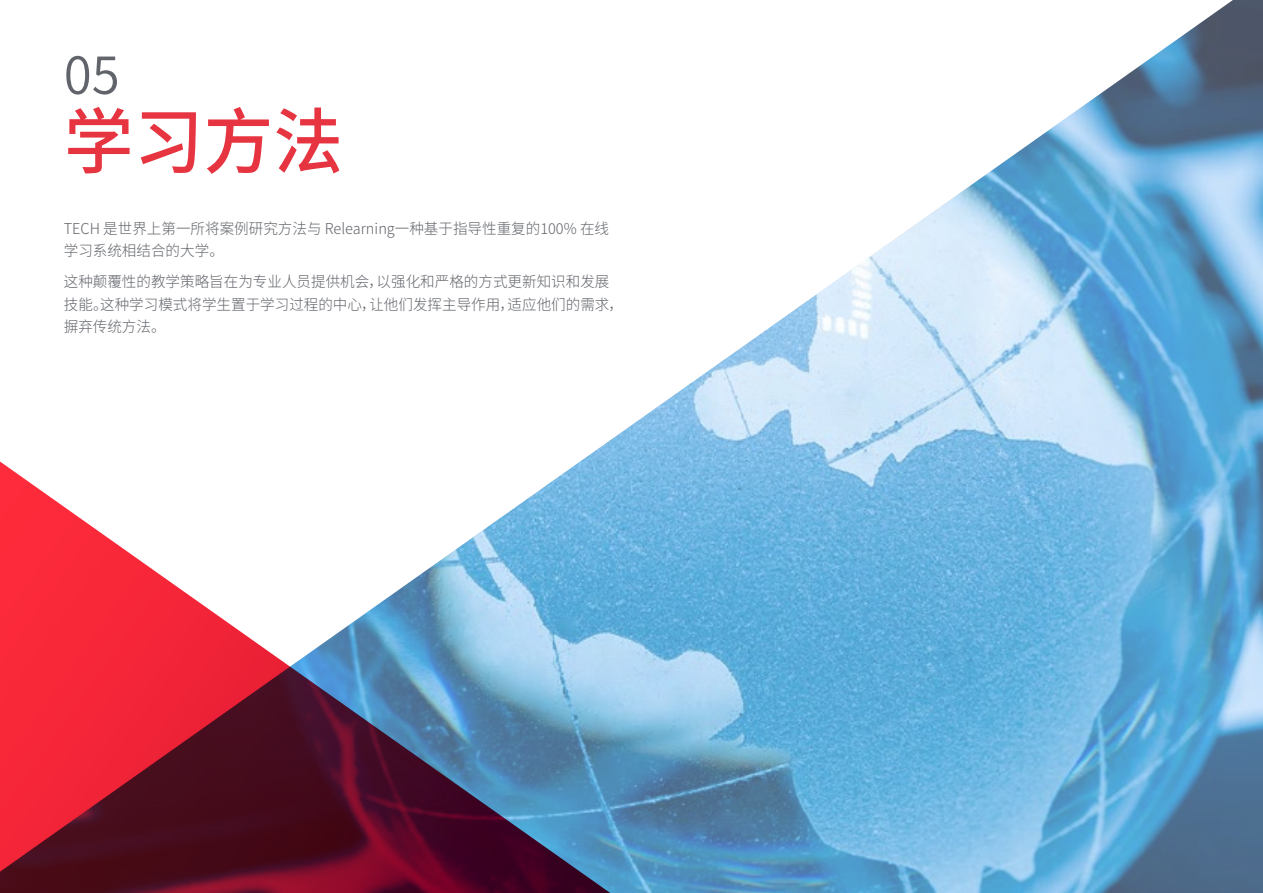
<style>
.page{position:relative;width:1263px;height:893px;background:#fff}
.page>*{position:absolute;margin:0;border:0;box-sizing:border-box;transform-origin:0 0}
.t1{font:500 72px "Source Han Sans CN";color:#e73441}
.t2{font:52.5px "Source Han Sans CN";color:#61646a}
.t3{font:300 15px/22.5px "Source Han Sans CN";color:#61646a}
</style>
<div class="page">
<img style="left:602px;top:0;width:661px;height:893px">
<svg style="left:0;top:446px;width:640px;height:447px"></svg>
<h2 class="t2" style="left:64px;top:45px;width:57px">05</h2>
<h1 class="t1" style="left:64px;top:101px;width:281px">学习方法</h1>
<p class="t3" style="left:64px;top:217px;width:547px">TECH 是世界上第一所将案例研究方法与 Relearning一种基于指导性重复的100% 在线学习系统相结合的大学。</p>
<p class="t3" style="left:64px;top:271px;width:561px">这种颠覆性的教学策略旨在为专业人员提供机会，以强化和严格的方式更新知识和发展技能。这种学习模式将学生置于学习过程的中心，让他们发挥主导作用，适应他们的需求，摒弃传统方法。</p>
</div>
